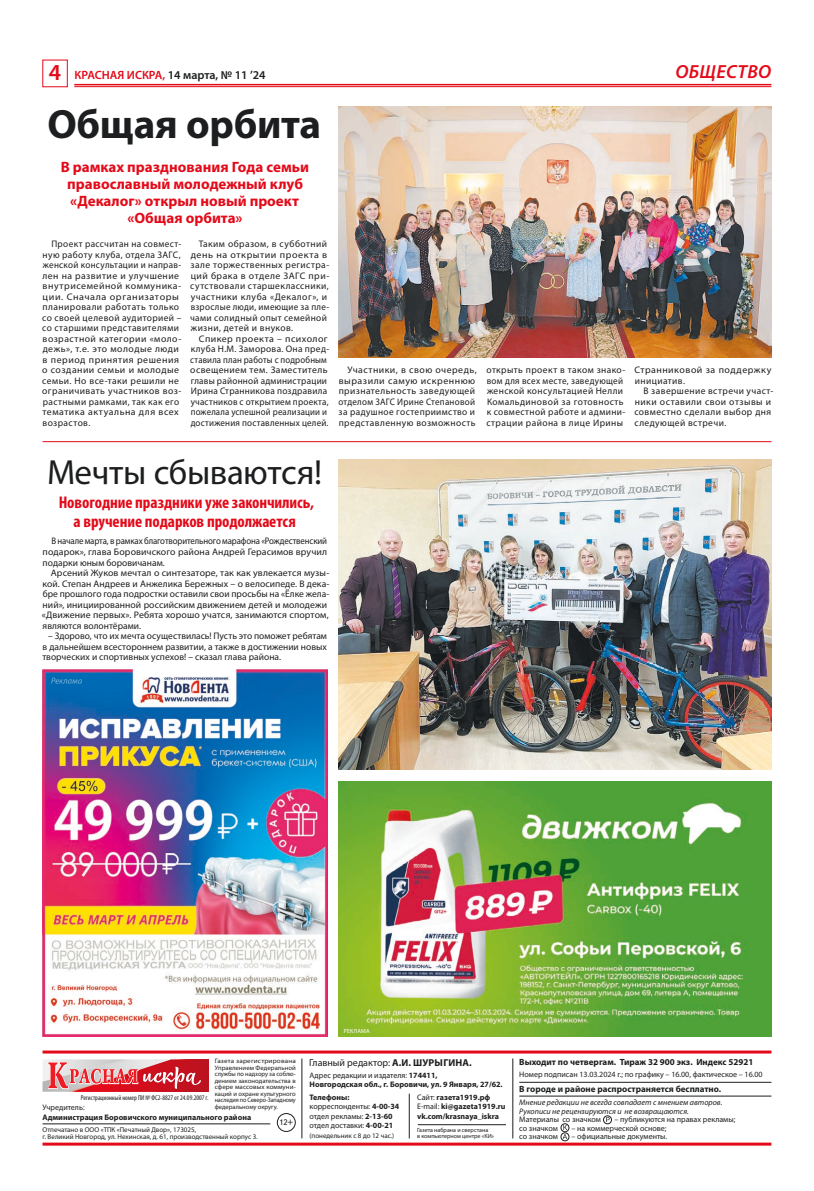
<style>
.page{position:relative;width:814px;height:1191px;background:#fff}
.page>*{position:absolute;margin:0;border:0;box-sizing:border-box;transform-origin:0 0}
.t1{font:41px "Myriad Pro Bold 4";letter-spacing:-.01em;color:#1d1e1f}
.t2{font:35px "Myriad Pro Regular 4";letter-spacing:-.015em;color:#1d1e1f}
.t3{font:19px "Myriad Pro Semibold It 4";letter-spacing:.02em;color:#e30a19}
.t4{font:700 condensed 17px/19px "Myriad Pro";letter-spacing:-.005em;color:#e30a19;text-align:center}
.t5{font:15px/17px "Myriad Pro Bold 4";color:#e30a19;text-align:center}
.t6{font:12px "Myriad Pro Semibold 4";color:#1d1e1f}
.t7{font:10px "Myriad Pro Regular 4";color:#1d1e1f}
.t8{font:9.5px/10.5px "Myriad Pro Regular 4";letter-spacing:.04em;color:#1d1e1f}
.t9{font:9.5px/10.5px "Myriad Pro Regular 4";letter-spacing:.005em;color:#1d1e1f}
.t10{font:9.5px/10.5px "Myriad Pro Regular 4";letter-spacing:.04em;color:#1d1e1f;scale:1.05 1}
.t11{font:9.5px/10.5px "Myriad Pro Regular 4";letter-spacing:.04em;color:#1d1e1f;text-align:justify;scale:.93 1}
.t12{font:9px "Myriad Pro Bold 4";color:#1d1e1f}
.t13{font:8px/9.5px "Myriad Pro Regular 4";color:#1d1e1f}
.t14{font:8px/12.4px "Myriad Pro Bold 4";color:#1d1e1f}
.t15{font:italic 8px/8.5px "Myriad Pro";color:#1d1e1f}
.t16{font:8px "Text Book Cyrillic";color:#1d1e1f}
.t17{font:7px/7px "Myriad Pro Regular 4";color:#1d1e1f}
.t18{font:condensed 7px "Myriad Pro";color:#1d1e1f}
.t19{font:6.5px/6.5px "Myriad Pro Regular 4";letter-spacing:-.01em;color:#1d1e1f;text-align:justify;scale:1.1 1}
.t20{font:6px/6px "Myriad Pro Regular 4";color:#1d1e1f}
.t21{font:6px "Myriad Pro Regular 4";letter-spacing:.02em;color:#fff}
.s1{font-size:23px;color:#e30a19}
.s2{color:#e30a19}
.s3{font-family:"Myriad Pro Bold 4"}
.s4{font-family:"Myriad Pro Regular 4"}
</style>
<div class="page">
<hr style="left:74px;top:84px;width:697px;height:1px;background:#e30a19">
<hr style="left:74px;top:86px;width:697px;height:1px;background:#e30a19">
<div style="left:42px;top:60px;width:26px;height:27px;border:1px solid #e30a19"></div>
<hr style="left:43px;top:1142px;width:728px;height:3px;background:#e30a19">
<hr style="left:43px;top:1050px;width:728px;height:3px;background:#e30a19">
<hr style="left:301px;top:1058px;width:1px;height:80px;background:#1d1e1f">
<hr style="left:512px;top:1058px;width:1px;height:80px;background:#1d1e1f">
<hr style="left:43px;top:1123px;width:227px;height:1px;background:#1d1e1f">
<div style="left:277px;top:1113px;width:18px;height:18px;border:1px solid #1d1e1f;border-radius:50%"></div>
<hr style="left:519px;top:1082px;width:252px;height:1px;background:#1d1e1f">
<hr style="left:519px;top:1095px;width:252px;height:1px;background:#1d1e1f">
<div style="left:560px;top:1123px;width:9px;height:9px;border:1px solid #1d1e1f;border-radius:50%"></div>
<div style="left:560px;top:1132px;width:9px;height:9px;border:1px solid #1d1e1f;border-radius:50%"></div>
<svg style="left:562px;top:1124px;width:5px;height:15px"></svg>
<div style="left:603px;top:1115px;width:8px;height:9px;border:1px solid #1d1e1f;border-radius:50%"></div>
<svg style="left:606px;top:1117px;width:3px;height:5px"></svg>
<hr style="left:409px;top:1093px;width:1px;height:45px;background:#1d1e1f">
<hr style="left:418px;top:1124px;width:88px;height:1px;background:#1d1e1f">
<svg style="left:43px;top:1059px;width:166px;height:32px;background:#da7178"></svg>
<img style="left:338px;top:781px;width:433px;height:256px">
<img style="left:43px;top:669px;width:284px;height:368px">
<hr style="left:43px;top:441px;width:728px;height:1px;background:#e30a19">
<img style="left:338px;top:107px;width:433px;height:250px">
<img style="left:338px;top:459px;width:433px;height:310px">
<p class="t6" style="left:49px;top:67px;width:218px"><span class="s1">4</span> <span class="s2">КРАСНАЯ ИСКРА,</span> 14 марта, № 11 ’24</p>
<h3 class="t3" style="left:675px;top:60px;width:97px">ОБЩЕСТВО</h3>
<h1 class="t1" style="left:47px;top:97px;width:275px">Общая орбита</h1>
<h3 class="t5" style="left:61px;top:158px;width:250px">В рамках празднования Года семьи православный молодежный клуб «Декалог» открыл новый проект «Общая орбита»</h3>
<p class="t8" style="left:190px;top:239px;width:141px;text-indent:9px">Таким образом, в субботний день на открытии проекта в зале торжественных регистра&shy;ций брака в отделе ЗАГС при&shy;сутствовали старшеклассники, участники клуба «Декалог», и взрослые люди, имеющие за пле&shy;чами солидный опыт семейной жизни, детей и внуков.</p>
<p class="t10" style="left:190px;top:333px;width:134px;text-indent:9px">Спикер проекта – психолог клуба Н.М. Заморова. Она пред&shy;ставила план работы с подробным освещением тем. Заместитель главы районной администрации<br>Ирина Странникова поздравила участников с открытием проекта, пожелала успешной реализации и достижения поставленных целей.</p>
<p class="t8" style="left:42px;top:239px;width:141px;text-indent:9px">Проект рассчитан на совмест&shy;ную работу клуба, отдела ЗАГС, женской консультации и направ&shy;лен на развитие и улучшение внутрисемейной коммуника&shy;ции. Сначала организаторы планировали работать только со своей целевой аудиторией – со старшими представителями возрастной категории «моло&shy;дежь», т.е. это молодые люди в период принятия решения о создании семьи и молодые семьи. Но все-таки решили не ограничивать участников воз&shy;растными рамками, так как его тематика актуальна для всех возрастов.</p>
<p class="t8" style="left:338px;top:365px;width:140px;text-indent:9px">Участники, в свою очередь, выразили самую искреннюю признательность заведующей отделом ЗАГС Ирине Степановой за радушное гостеприимство и представленную возможность</p>
<p class="t8" style="left:486px;top:365px;width:140px">открыть проект в таком знако&shy;вом для всех месте, заведующей женской консультацией Нелли<br>Комальдиновой за готовность к совместной работе и админи&shy;страции района в лице Ирины</p>
<p class="t10" style="left:634px;top:365px;width:132px">Странниковой за поддержку инициатив.</p>
<p class="t8" style="left:634px;top:386px;width:140px;text-indent:9px">В завершение встречи участ&shy;ники оставили свои отзывы и совместно сделали выбор дня следующей встречи.</p>
<h2 class="t2" style="left:47px;top:450px;width:277px">Мечты сбываются!</h2>
<h3 class="t4" style="left:59px;top:492px;width:257px">Новогодние праздники уже закончились, а вручение подарков продолжается</h3>
<p class="t11" style="left:43px;top:536px;width:307px;text-indent:9px">В начале марта, в рамках благотворительного марафона «Рождественский подарок», глава Боровичского района Андрей Герасимов вручил подарки юным боровичанам.</p>
<p class="t9" style="left:42px;top:567px;width:289px;text-indent:9px">Арсений Жуков мечтал о синтезаторе, так как увлекается музы&shy;кой. Степан Андреев и Анжелика Бережных – о велосипеде. В дека&shy;бре прошлого года подростки оставили свои просьбы на «Ёлке жела&shy;ний», инициированной российским движением детей и молодежи «Движение первых». Ребята хорошо учатся, занимаются спортом, являются волонтёрами.</p>
<p class="t8" style="left:42px;top:630px;width:286px;text-align:justify;text-indent:6px">– Здорово, что их мечта осуществилась! Пусть это поможет ребятам в дальнейшем всестороннем развитии, а также в достижении новых творческих и спортивных успехов! – сказал глава района.</p>
<p class="t21" style="left:344px;top:1027px;width:27px">РЕКЛАМА</p>
<p class="t19" style="left:215px;top:1057px;width:75px">Газета зарегистрирована Управлением Федеральной службы по надзору за соблю&shy;дением законодательства в сфере массовых коммуни&shy;каций и охране культурного наследия по Северо-Западному федеральному округу.</p>
<p class="t18" style="left:81px;top:1093px;width:129px">Регистрационный номер ПИ № ФС2-8827 от 24.09.2007 г.</p>
<p class="t13" style="left:43px;top:1102px;width:44px">Учредитель:</p>
<p class="t14" style="left:43px;top:1110px;width:210px">Администрация Боровичского муниципального района</p>
<p class="t16" style="left:279px;top:1118px;width:16px">12+</p>
<p class="t17" style="left:43px;top:1125px;width:217px">Отпечатано в ООО «ТПК «Печатный Двор», 173025,<br>г. Великий Новгород, ул. Нехинская, д. 61, производственный корпус 3.</p>
<p class="t12" style="left:519px;top:1056px;width:235px">Выходит по четвергам. Тираж 32 900 экз. Индекс 52921</p>
<p class="t13" style="left:519px;top:1069px;width:245px">Номер подписан 13.03.2024 г.; по графику – 16.00, фактическое – 16.00</p>
<p class="t12" style="left:519px;top:1082px;width:203px">В городе и районе распространяется бесплатно.</p>
<p class="t7" style="left:309px;top:1056px;width:164px">Главный редактор: <span class="s3">А.И. ШУРЫГИНА.</span></p>
<p class="t13" style="left:309px;top:1070px;width:129px">Адрес редакции и издателя: <span class="s3">174411,</span></p>
<p class="t14" style="left:417px;top:1078px;width:87px;text-indent:-108px">Новгородская обл., г. Боровичи, ул. 9 Января, 27/62.<br><span class="s4">Сайт:</span> газета1919.рф</p>
<p class="t14" style="left:417px;top:1101px;width:90px;line-height:9.5px"><span class="s4">E-mail:</span> ki@gazeta1919.ru vk.com/krasnaya_iskra</p>
<p class="t15" style="left:519px;top:1098px;width:204px">Мнение редакции не всегда совпадает с мнением авторов.<br>Рукописи не рецензируются и не возвращаются.</p>
<p class="t13" style="left:519px;top:1114px;width:83px">Материалы со значком</p>
<p class="t13" style="left:614px;top:1114px;width:122px">– публикуются на правах рекламы;</p>
<p class="t13" style="left:519px;top:1123px;width:40px">со значком</p>
<p class="t13" style="left:571px;top:1123px;width:96px">– на коммерческой основе;</p>
<p class="t13" style="left:519px;top:1131px;width:40px">со значком</p>
<p class="t13" style="left:571px;top:1131px;width:97px">– официальные документы.</p>
<p class="t14" style="left:309px;top:1090px;width:41px">Телефоны:</p>
<p class="t13" style="left:309px;top:1101px;width:91px">корреспонденты: <span class="s3">4-00-34 </span>отдел рекламы: <span class="s3">2-13-60 </span>отдел доставки: <span class="s3">4-00-21</span></p>
<p class="t17" style="left:309px;top:1131px;width:86px">(понедельник с 8 до 12 час.)</p>
<p class="t20" style="left:417px;top:1127px;width:78px">Газета набрана и сверстана<br>в компьютерном центре «КИ»</p>
</div>
